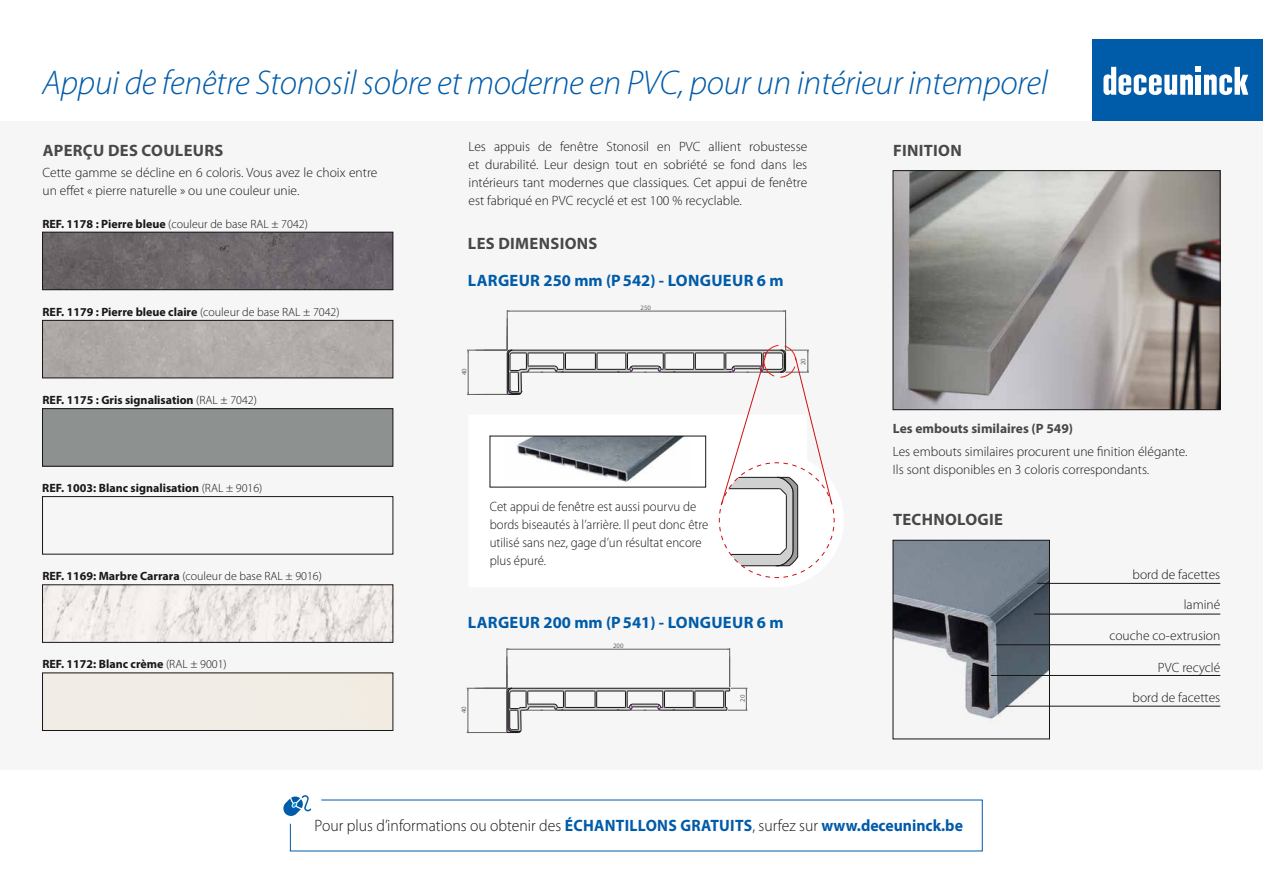
<style>
.page{position:relative;width:1263px;height:893px;background:#fff}
.page>*{position:absolute;margin:0;border:0;box-sizing:border-box;transform-origin:0 0}
.t1{font:italic 300 34.5px "Myriad Pro";letter-spacing:-.01em;color:#005ba9}
.t2{font:300 16.5px "Myriad Pro";color:#181716;scale:.95 1}
.t3{font:700 16.5px "Myriad Pro";color:#005ba9}
.t4{font:700 16.5px "Myriad Pro";letter-spacing:.02em;color:#484847}
.t5{font:300 13.5px/18px "Myriad Pro";color:#181716}
.t6{font:300 13.5px/18px "Myriad Pro";color:#181716;scale:.95 1}
.t7{font:700 13.5px "Myriad Pro";color:#484847}
.t8{font:700 12px "Myriad Pro";color:#181716}
.t9{font:300 12px "Myriad Pro";color:#181716}
.t10{font:6.75px "Myriad Pro";color:#626261}
.s1{font-weight:700}
.s2{font-weight:300}
.s3{font-weight:700;color:#005ba9}
</style>
<div class="page">
<div style="left:1092px;top:39px;width:168px;height:84px;background:#005ba9"></div>
<svg style="left:1103px;top:67px;width:145px;height:29px"></svg>
<div style="left:0;top:121px;width:1263px;height:648px;background:#f6f6f6"></div>
<img style="left:44px;top:234px;width:347px;height:54px">
<div style="left:42px;top:232px;width:351px;height:58px;border:1px solid #181716"></div>
<div style="left:42px;top:496px;width:351px;height:58px;border:1px solid #181716"></div>
<div style="left:42px;top:673px;width:351px;height:58px;border:1px solid #181716"></div>
<img style="left:44px;top:322px;width:347px;height:54px">
<div style="left:42px;top:320px;width:351px;height:58px;border:1px solid #181716"></div>
<img style="left:44px;top:587px;width:347px;height:54px">
<div style="left:42px;top:585px;width:351px;height:58px;border:1px solid #181716"></div>
<div style="left:42px;top:408px;width:351px;height:58px;border:1px solid #181716"></div>
<img style="left:895px;top:172px;width:323px;height:236px">
<div style="left:893px;top:170px;width:327px;height:240px;border:1px solid #181716"></div>
<img style="left:895px;top:542px;width:153px;height:181px">
<div style="left:893px;top:540px;width:157px;height:199px;border:1px solid #181716"></div>
<hr style="left:467px;top:688px;width:40px;height:1px;background:#626261">
<hr style="left:467px;top:732px;width:40px;height:1px;background:#626261">
<hr style="left:468px;top:688px;width:1px;height:44px;background:#626261">
<hr style="left:729px;top:648px;width:1px;height:39px;background:#626261">
<hr style="left:507px;top:648px;width:1px;height:40px;background:#626261">
<hr style="left:507px;top:649px;width:223px;height:1px;background:#626261">
<svg style="left:483px;top:665px;width:264px;height:68px"></svg>
<hr style="left:1037px;top:583px;width:183px;height:1px;background:#181716">
<hr style="left:1006px;top:706px;width:214px;height:1px;background:#181716">
<hr style="left:991px;top:675px;width:229px;height:1px;background:#181716">
<hr style="left:996px;top:644px;width:224px;height:1px;background:#181716">
<hr style="left:1034px;top:614px;width:186px;height:1px;background:#181716">
<div style="left:709px;top:453px;width:135px;height:134px;background:#fff;border-radius:50%"></div>
<hr style="left:785px;top:310px;width:1px;height:40px;background:#626261">
<hr style="left:507px;top:310px;width:1px;height:40px;background:#626261">
<hr style="left:507px;top:311px;width:278px;height:1px;background:#626261">
<hr style="left:467px;top:350px;width:40px;height:1px;background:#626261">
<hr style="left:467px;top:394px;width:40px;height:1px;background:#626261">
<hr style="left:468px;top:350px;width:1px;height:44px;background:#626261">
<svg style="left:484px;top:327px;width:350px;height:251px"></svg>
<svg style="left:283px;top:795px;width:28px;height:21px"></svg>
<h1 class="t1" style="left:43px;top:64px;width:1007px">Appui de fenêtre Stonosil sobre et moderne en PVC, pour un intérieur intemporel</h1>
<p class="t4" style="left:43px;top:141px;width:11px">Aper</p>
<p class="t4" style="left:83px;top:141px;width:92px">çu des couleur</p>
<p class="t4" style="left:215px;top:141px;width:10px">s</p>
<p class="t5" style="left:43px;top:164px;width:336px">Cette gamme se décline en 6 coloris. Vous avez le choix entre un effet « pierre naturelle » ou une couleur unie.</p>
<p class="t9" style="left:42px;top:217px;width:267px"><span class="s1">REF. 1178 : Pierre bleue</span> (couleur de base RAL ± 7042)</p>
<p class="t8" style="left:43px;top:305px;width:299px">REF. 1179 : Pierre bleue claire <span class="s2">(couleur de base RAL ± 7042)</span></p>
<p class="t8" style="left:43px;top:393px;width:216px">REF. 1175 : Gris signalisation <span class="s2">(RAL ± 7042)</span></p>
<p class="t8" style="left:42px;top:482px;width:222px">REF. 1003: Blanc signalisation <span class="s2">(RAL ± 9016)</span></p>
<p class="t9" style="left:42px;top:570px;width:281px"><span class="s1">REF. 1169: Marbre Carrara</span> (couleur de base RAL ± 9016)</p>
<p class="t8" style="left:42px;top:658px;width:186px">REF. 1172: Blanc crème <span class="s2">(RAL ± 9001)</span></p>
<p class="t5" style="left:468px;top:137px;width:340px;text-align:justify">Les appuis de fenêtre Stonosil en PVC allient robustesse et durabilité. Leur design tout en sobriété se fond dans les intérieurs tant modernes que classiques. Cet appui de fenêtre est fabriqué en PVC recyclé et est 100 % recyclable.</p>
<p class="t4" style="left:468px;top:234px;width:131px">Les dimensions</p>
<p class="t3" style="left:468px;top:271px;width:32px">Largeur</p>
<p class="t3" style="left:544px;top:271px;width:168px">250 mm (P542) - Longueur</p>
<p class="t3" style="left:757px;top:271px;width:28px">6 m</p>
<p class="t10" style="left:460px;top:375px;width:8px;rotate:-90deg">40</p>
<p class="t10" style="left:641px;top:304px;width:12px">250</p>
<p class="t10" style="left:800px;top:365px;width:8px;rotate:-90deg">20</p>
<p class="t6" style="left:490px;top:498px;width:232px">Cet appui de fenêtre est aussi pourvu de bords biseautés à l’arrière. Il peut donc être utilisé sans nez, gage d’un résultat encore plus épuré.</p>
<p class="t3" style="left:468px;top:613px;width:32px">Largeur</p>
<p class="t3" style="left:544px;top:613px;width:168px">200 mm (P541) - Longueur</p>
<p class="t3" style="left:757px;top:613px;width:28px">6 m</p>
<p class="t10" style="left:460px;top:713px;width:8px;rotate:-90deg">40</p>
<p class="t10" style="left:613px;top:642px;width:12px">200</p>
<p class="t10" style="left:739px;top:701px;width:8px;rotate:-90deg">20</p>
<p class="t4" style="left:893px;top:141px;width:70px">Finition</p>
<p class="t7" style="left:893px;top:421px;width:182px">Les embouts similaires (P 549)</p>
<p class="t5" style="left:893px;top:442px;width:296px">Les embouts similaires procurent une finition élégante.<br>Ils sont disponibles en 3 coloris correspondants.</p>
<p class="t4" style="left:893px;top:510px;width:11px">Tech</p>
<p class="t4" style="left:933px;top:510px;width:69px">nologie</p>
<p class="t5" style="left:1132px;top:566px;width:89px">bord de facettes</p>
<p class="t5" style="left:1184px;top:596px;width:38px">laminé</p>
<p class="t5" style="left:1109px;top:627px;width:112px">couche co-extrusion</p>
<p class="t5" style="left:1158px;top:658px;width:64px">PVC recyclé</p>
<p class="t5" style="left:1132px;top:688px;width:89px">bord de facettes</p>
<p class="t2" style="left:315px;top:817px;width:684px">Pour plus d’informations ou obtenir des <span class="s3">échantillons gratuits</span>, surfez sur <span class="s3">www.deceuninck.be</span></p>
</div>
